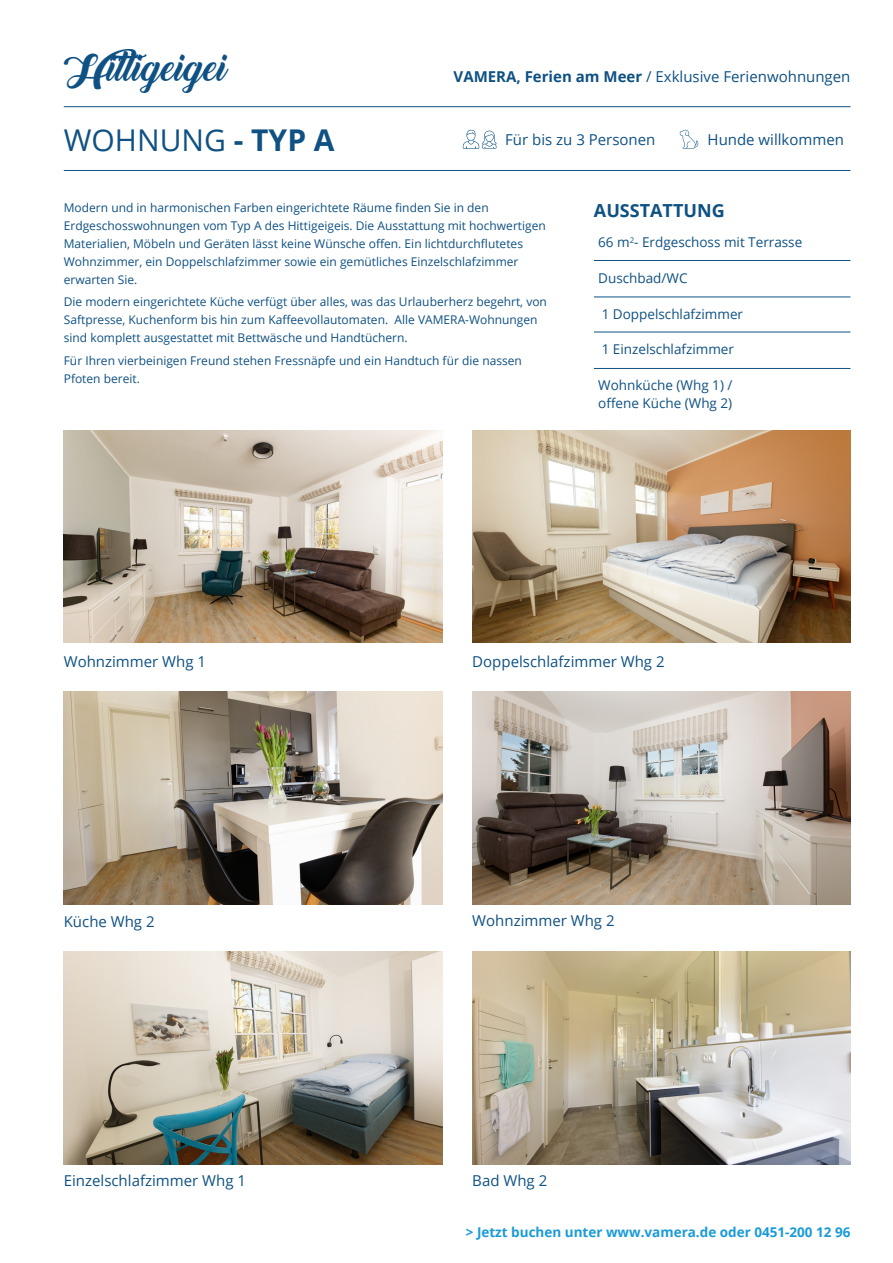
<style>
.page{position:relative;width:893px;height:1263px;background:#fff}
.page>*{position:absolute;margin:0;border:0;box-sizing:border-box;transform-origin:0 0}
.t1{font:37.5px "Backto Black Demo";color:#0f5183}
.t2{font:30px "Open Sans";color:#0f5183}
.t3{font:700 18px "Open Sans";color:#0f5183}
.t4{font:15px "Open Sans";color:#0f5183}
.t5{font:13.5px "Open Sans";color:#0f5183}
.t6{font:700 13.5px "Open Sans";color:#199bd8}
.Absatzformat_1{font:12px/18px "Open Sans";color:#0f5183}
.s1{font-weight:700}
</style>
<div class="page">
<hr style="left:64px;top:170px;width:786px;height:1px;background:#0f5183">
<hr style="left:64px;top:106px;width:786px;height:1px;background:#0f5183">
<svg style="left:680px;top:129px;width:18px;height:20px"></svg>
<hr style="left:594px;top:260px;width:256px;height:1px;background:#0f5183">
<hr style="left:594px;top:297px;width:256px;height:1px;background:#0f5183">
<hr style="left:594px;top:332px;width:256px;height:1px;background:#0f5183">
<hr style="left:594px;top:368px;width:256px;height:1px;background:#0f5183">
<svg style="left:462px;top:130px;width:35px;height:19px"></svg>
<img style="left:64px;top:430px;width:378px;height:213px">
<img style="left:64px;top:952px;width:378px;height:212px">
<img style="left:472px;top:430px;width:379px;height:213px">
<img style="left:472px;top:952px;width:379px;height:212px">
<img style="left:64px;top:692px;width:378px;height:212px">
<img style="left:472px;top:692px;width:379px;height:212px">
<p class="t1" style="left:64px;top:46px;width:165px">Hittigeigei</p>
<h2 class="t2" style="left:64px;top:119px;width:272px">WOHNUNG <span class="s1">- TYP A</span></h2>
<p class="t4" style="left:454px;top:66px;width:398px"><span class="s1">VAMERA, Ferien am Meer</span> / Exklusive Ferienwohnungen</p>
<p class="t4" style="left:505px;top:129px;width:152px">Für bis zu 3 Personen</p>
<p class="t4" style="left:708px;top:129px;width:138px">Hunde willkommen</p>
<p class="Absatzformat_1" style="left:64px;top:198px;width:484px">Modern und in harmonischen Farben eingerichtete Räume finden Sie in den Erdgeschosswohnungen vom Typ A des Hittigeigeis. Die Ausstattung mit hochwertigen Materialien, Möbeln und Geräten lässt keine Wünsche offen. Ein lichtdurchflutetes Wohnzimmer, ein Doppelschlafzimmer sowie ein gemütliches Einzelschlafzimmer erwarten Sie.</p>
<p class="Absatzformat_1" style="left:64px;top:293px;width:485px">Die modern eingerichtete Küche verfügt über alles, was das Urlauberherz begehrt, von<br>Saftpresse, Kuchenform bis hin zum Kaffeevollautomaten. Alle VAMERA-Wohnungen sind komplett ausgestattet mit Bettwäsche und Handtüchern.</p>
<p class="Absatzformat_1" style="left:64px;top:351px;width:460px">Für Ihren vierbeinigen Freund stehen Fressnäpfe und ein Handtuch für die nassen<br>Pfoten bereit.</p>
<p class="t3" style="left:594px;top:197px;width:132px">AUSSTATTUNG</p>
<p class="t5" style="left:598px;top:233px;width:206px">66 m<sup>2</sup>- Erdgeschoss mit Terrasse</p>
<p class="t5" style="left:598px;top:269px;width:91px">Duschbad/WC</p>
<p class="t5" style="left:602px;top:305px;width:143px">1 Doppelschlafzimmer</p>
<p class="t5" style="left:602px;top:340px;width:134px">1 Einzelschlafzimmer</p>
<p class="t5" style="left:598px;top:376px;width:136px">Wohnküche (Whg 1) /</p>
<p class="t5" style="left:598px;top:394px;width:136px">offene Küche (Whg 2)</p>
<p class="t4" style="left:64px;top:651px;width:144px">Wohnzimmer Whg 1</p>
<p class="t4" style="left:472px;top:651px;width:194px">Doppelschlafzimmer Whg 2</p>
<p class="t4" style="left:64px;top:911px;width:92px">Küche Whg 2</p>
<p class="t4" style="left:472px;top:910px;width:144px">Wohnzimmer Whg 2</p>
<p class="t4" style="left:64px;top:1171px;width:184px">Einzelschlafzimmer Whg 1</p>
<p class="t4" style="left:472px;top:1171px;width:76px">Bad Whg 2</p>
<p class="t6" style="left:466px;top:1223px;width:386px">&gt; Jetzt buchen unter www.vamera.de oder 0451-200 12 96</p>
</div>
